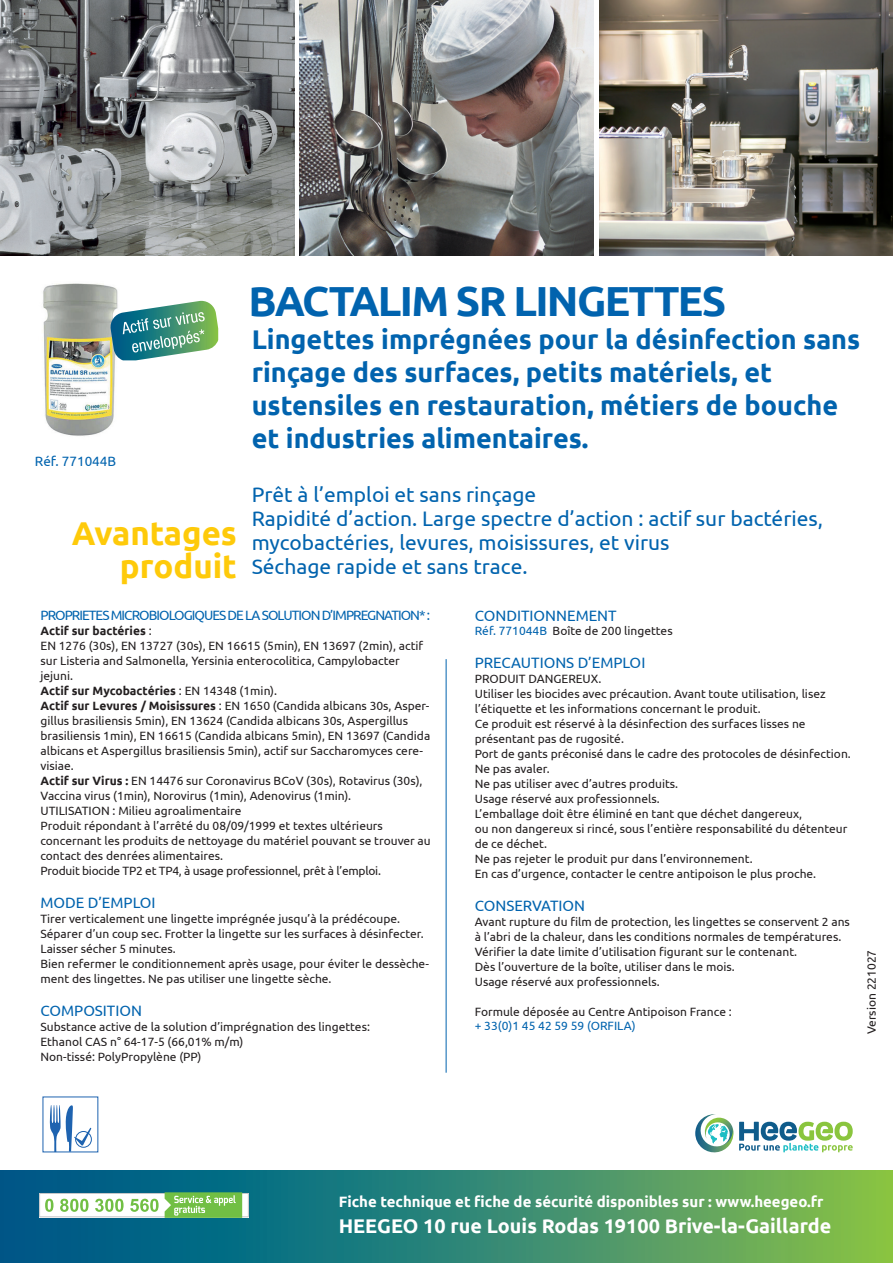
<style>
.page{position:relative;width:893px;height:1263px;background:#fff}
.page>*{position:absolute;margin:0;border:0;box-sizing:border-box;transform-origin:0 0}
.t1{font:700 42px "Ubuntu";letter-spacing:-.04em;color:#0163ae}
.t2{font:700 33px/33px "Ubuntu";color:#feca0a;text-align:right}
.t3{font:700 27px/33px "Ubuntu";color:#0163ae}
.t4{font:21px/24px "Ubuntu";color:#0163ae}
.t5{font:700 19.8px "Ubuntu";color:#fff}
.t6{font:15px "Ubuntu";color:#0163ae}
.t7{font:700 15px "Ubuntu";color:#fff}
.t8{font:13.5px "Ubuntu";letter-spacing:-.07em;color:#0163ae}
.t9{font:13.5px "Ubuntu";color:#0163ae}
.t10{font:12px/15px "Ubuntu";color:#231f20}
.t11{font:12px "Ubuntu";color:#0163ae}
.s1{font-weight:700}
.s2{color:#0163ae}
</style>
<div class="page">
<hr style="left:446px;top:659px;width:1px;height:414px;background:#0163ae">
<div style="left:0;top:1170px;width:893px;height:93px;background:linear-gradient(to right,#005194,#82be50)"></div>
<svg style="left:39px;top:1192px;width:210px;height:26px"></svg>
<svg style="left:695px;top:1114px;width:158px;height:39px"></svg>
<img style="left:0;top:0;width:295px;height:255px">
<img style="left:299px;top:0;width:295px;height:255px">
<img style="left:599px;top:0;width:294px;height:255px">
<svg style="left:50px;top:1105px;width:42px;height:47px"></svg>
<img style="left:43px;top:283px;width:95px;height:153px">
<svg style="left:110px;top:301px;width:108px;height:59px"></svg>
<p class="t9" style="left:35px;top:453px;width:83px">Réf. 771044B</p>
<h2 class="t2" style="left:72px;top:517px;width:167px">Avantages produit</h2>
<h1 class="t1" style="left:249px;top:276px;width:479px">BACTALIM SR LINGETTES</h1>
<h3 class="t3" style="left:252px;top:322px;width:610px">Lingettes imprégnées pour la désinfection sans rinçage des surfaces, petits matériels, et ustensiles en restauration, métiers de bouche et industries alimentaires.</h3>
<h3 class="t4" style="left:252px;top:482px;width:573px">Prêt à l’emploi et sans rinçage<br>Rapidité d’action. Large spectre d’action : actif sur bactéries, mycobactéries, levures, moisissures, et virus<br>Séchage rapide et sans trace.</h3>
<p class="t8" style="left:40px;top:607px;width:391px">PROPRIETES MICROBIOLOGIQUES DE LA SOLUTION D’IMPREGNATION* :</p>
<p class="t10" style="left:40px;top:623px;width:392px"><span class="s1">Actif sur bactéries</span> :<br>EN 1276 (30s), EN 13727 (30s), EN 16615 (5min), EN 13697 (2min), actif sur Listeria and Salmonella, Yersinia enterocolitica, Campylobacter jejuni.<br><span class="s1">Actif sur Mycobactéries</span> : EN 14348 (1min).<br><span class="s1">Actif sur Levures / Moisissures</span> : EN 1650 (Candida albicans 30s, Asper&shy;gillus brasiliensis 5min), EN 13624 (Candida albicans 30s, Aspergillus brasiliensis 1min), EN 16615 (Candida albicans 5min), EN 13697 (Candida albicans et Aspergillus brasiliensis 5min), actif sur Saccharomyces cere&shy;visiae.<br><span class="s1">Actif sur Virus :</span> EN 14476 sur Coronavirus BCoV (30s), Rotavirus (30s), Vaccina virus (1min), Norovirus (1min), Adenovirus (1min).<br>UTILISATION : Milieu agroalimentaire<br>Produit répondant à l’arrêté du 08/09/1999 et textes ultérieurs concernant les produits de nettoyage du matériel pouvant se trouver au contact des denrées alimentaires.<br>Produit biocide TP2 et TP4, à usage professionnel, prêt à l’emploi.</p>
<p class="t6" style="left:40px;top:893px;width:117px">MODE D’EMPLOI</p>
<p class="t10" style="left:40px;top:911px;width:390px">Tirer verticalement une lingette imprégnée jusqu’à la prédécoupe.<br>Séparer d’un coup sec. Frotter la lingette sur les surfaces à désinfecter.<br>Laisser sécher 5 minutes.<br>Bien refermer le conditionnement après usage, pour éviter le dessèche&shy;ment des lingettes. Ne pas utiliser une lingette sèche.</p>
<p class="t6" style="left:40px;top:1001px;width:103px">COMPOSITION</p>
<p class="t10" style="left:40px;top:1019px;width:331px">Substance active de la solution d’imprégnation des lingettes:<br>Ethanol CAS n° 64-17-5 (66,01% m/m)<br>Non-tissé: PolyPropylène (PP)</p>
<p class="t6" style="left:475px;top:607px;width:143px">CONDITIONNEMENT</p>
<p class="t10" style="left:475px;top:623px;width:199px"><span class="s2">Réf. 771044B</span> Boîte de 200 lingettes</p>
<p class="t6" style="left:475px;top:653px;width:172px">PRECAUTIONS D’EMPLOI</p>
<p class="t10" style="left:475px;top:671px;width:378px">PRODUIT DANGEREUX.<br>Utiliser les biocides avec précaution. Avant toute utilisation, lisez l’étiquette et les informations concernant le produit.<br>Ce produit est réservé à la désinfection des surfaces lisses ne présentant pas de rugosité.<br>Port de gants préconisé dans le cadre des protocoles de désinfection.<br>Ne pas avaler.<br>Ne pas utiliser avec d’autres produits.<br>Usage réservé aux professionnels.<br>L’emballage doit être éliminé en tant que déchet dangereux,<br>ou non dangereux si rincé, sous l’entière responsabilité du détenteur de ce déchet.<br>Ne pas rejeter le produit pur dans l’environnement.<br>En cas d’urgence, contacter le centre antipoison le plus proche.</p>
<p class="t6" style="left:475px;top:896px;width:112px">CONSERVATION</p>
<p class="t10" style="left:475px;top:914px;width:377px">Avant rupture du film de protection, les lingettes se conservent 2 ans à l’abri de la chaleur, dans les conditions normales de températures.<br>Vérifier la date limite d’utilisation figurant sur le contenant.<br>Dès l’ouverture de la boîte, utiliser dans le mois.<br>Usage réservé aux professionnels.</p>
<p class="t10" style="left:475px;top:1004px;width:259px">Formule déposée au Centre Antipoison France :</p>
<p class="t11" style="left:475px;top:1019px;width:162px">+ 33(0)1 45 42 59 59 (ORFILA)</p>
<p class="t10" style="left:864px;top:1034px;width:86px;rotate:-90deg">Version 221027</p>
<p class="t7" style="left:339px;top:1192px;width:486px">Fiche technique et fiche de sécurité disponibles sur : www.heegeo.fr</p>
<h3 class="t5" style="left:339px;top:1214px;width:494px">HEEGEO 10 rue Louis Rodas 19100 Brive-la-Gaillarde</h3>
</div>
